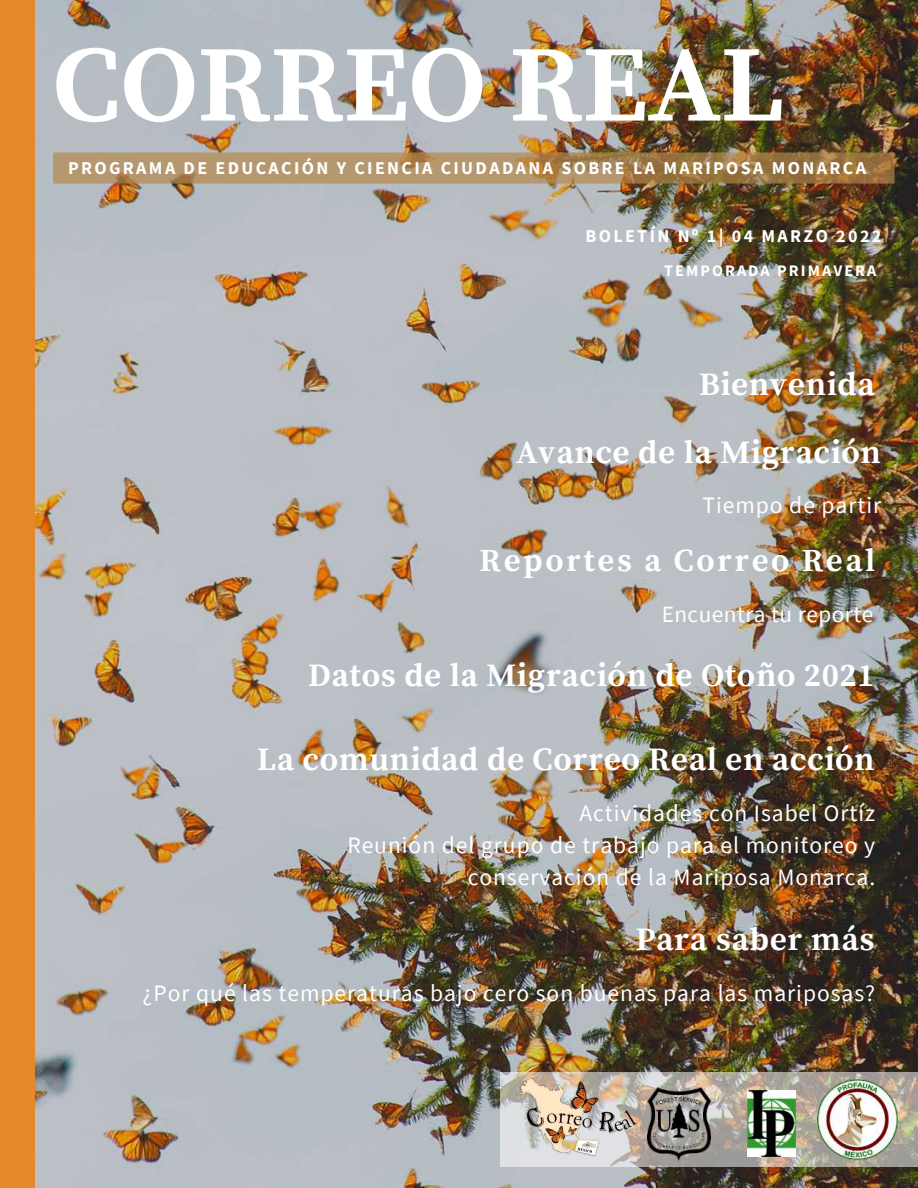
<style>
.page{position:relative;width:918px;height:1188px;background:#fff}
.page>*{position:absolute;margin:0;border:0;box-sizing:border-box;transform-origin:0 0}
.t1{font:700 108.75px "Source Serif Pro";color:#fff}
.t2{font:700 32.55px "Source Serif Pro";letter-spacing:.02em;color:#fff}
.t3{font:700 32.25px "Source Serif Pro";letter-spacing:.08em;color:#fff}
.t4{font:23.55px/32.4px "Source Sans Pro";letter-spacing:.04em;color:#fff;text-align:right}
.t5{font:23.25px "Source Sans Pro";letter-spacing:.02em;color:#fff}
.t6{font:700 18px "Source Sans Pro";letter-spacing:.13em;color:#fff}
.t7{font:700 16.05px "Source Sans Pro";letter-spacing:.13em;color:#fff}
</style>
<div class="page">
<img style="left:34px;top:0;width:884px;height:1188px">
<div style="left:0;top:0;width:34px;height:1188px;background:#e5882b"></div>
<svg style="left:500px;top:1072px;width:418px;height:95px;background:#b9b3a9"></svg>
<img style="left:514px;top:1077px;width:125px;height:79px">
<img style="left:818px;top:1080px;width:80px;height:80px">
<img style="left:647px;top:1087px;width:63px;height:73px">
<img style="left:748px;top:1091px;width:48px;height:66px">
<svg style="left:53px;top:152px;width:842px;height:32px;background:#aa895d"></svg>
<h1 class="t1" style="left:53px;top:21px;width:732px">CORREO REAL</h1>
<p class="t6" style="left:68px;top:157px;width:800px">PROGRAMA DE EDUCACIÓN Y CIENCIA CIUDADANA SOBRE LA MARIPOSA MONARCA</p>
<p class="t6" style="left:586px;top:224px;width:297px">BOLETÍN Nº 1| 04 MARZO 2022</p>
<p class="t7" style="left:664px;top:261px;width:214px">TEMPORADA PRIMAVERA</p>
<h2 class="t2" style="left:699px;top:365px;width:177px">Bienvenida</h2>
<h2 class="t2" style="left:516px;top:433px;width:367px">Avance de la Migración</h2>
<p class="t4" style="left:703px;top:489px;width:180px">Tiempo de partir</p>
<h3 class="t3" style="left:480px;top:542px;width:397px">Reportes a Correo Real</h3>
<p class="t5" style="left:662px;top:599px;width:213px">Encuentra tu reporte</p>
<h2 class="t2" style="left:308px;top:656px;width:568px">Datos de la Migración de Otoño 2021</h2>
<h2 class="t2" style="left:257px;top:740px;width:619px">La comunidad de Correo Real en acción</h2>
<p class="t4" style="left:347px;top:796px;width:529px">Actividades con Isabel Ortíz<br>Reunión del grupo de trabajo para el monitoreo y conservación de la Mariposa Monarca.</p>
<h2 class="t2" style="left:636px;top:921px;width:240px">Para saber más</h2>
<p class="t4" style="left:143px;top:977px;width:734px">¿Por qué las temperaturas bajo cero son buenas para las mariposas?</p>
</div>
